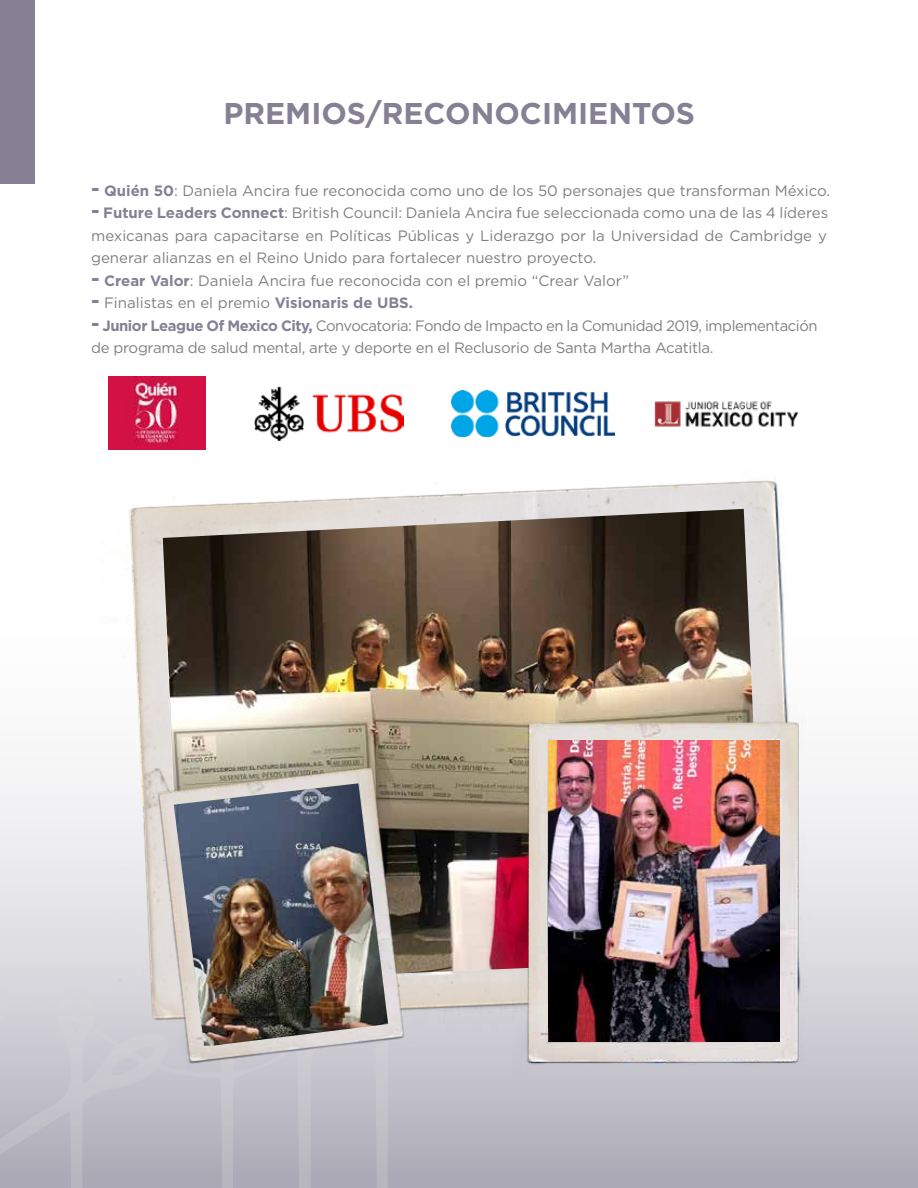
<style>
.page{position:relative;width:918px;height:1188px;background:#fff}
.page>*{position:absolute;margin:0;border:0;box-sizing:border-box;transform-origin:0 0}
.t1{font:700 30px "Gotham";color:#858094}
.t2{font:15px/22.5px "Gotham";letter-spacing:-.01em;color:#808080;text-align:justify}
.t3{font:15px/22.5px "Gotham";letter-spacing:-.03em;color:#808080}
.s1{font-weight:700;font-size:21px;color:#858094}
.s2{font-weight:700;color:#858094}
</style>
<div class="page">
<div style="left:0;top:553px;width:918px;height:635px;background:linear-gradient(to bottom,#fff,#b7b6c0)"></div>
<svg style="left:0;top:977px;width:171px;height:211px;background:#bab9c2"></svg>
<svg style="left:284px;top:1086px;width:41px;height:102px;background:#b8b6c0"></svg>
<svg style="left:207px;top:1086px;width:42px;height:102px;background:#b8b6c0"></svg>
<svg style="left:361px;top:1086px;width:39px;height:102px;background:#b8b6c0"></svg>
<svg style="left:32px;top:925px;width:104px;height:160px;background:#d2d1d7"></svg>
<div style="left:0;top:0;width:34px;height:183px;background:#858094"></div>
<img style="left:78px;top:439px;width:775px;height:631px">
<img style="left:163px;top:509px;width:601px;height:474px">
<img style="left:136px;top:744px;width:288px;height:342px">
<img style="left:503px;top:695px;width:315px;height:394px">
<img style="left:548px;top:741px;width:232px;height:301px">
<img style="left:174px;top:783px;width:214px;height:263px">
<img style="left:654px;top:401px;width:145px;height:26px">
<img style="left:451px;top:390px;width:164px;height:47px">
<img style="left:255px;top:386px;width:149px;height:55px">
<img style="left:109px;top:377px;width:97px;height:73px">
<h1 class="t1" style="left:223px;top:96px;width:473px">PREMIOS/RECONOCIMIENTOS</h1>
<p class="t2" style="left:91px;top:179px;width:741px"><span class="s1">-</span> <span class="s2">Quién 50</span>: Daniela Ancira fue reconocida como uno de los 50 personajes que transforman México.</p>
<p class="t2" style="left:91px;top:201px;width:739px"><span class="s1">-</span> <span class="s2">Future Leaders Connect</span>: British Council: Daniela Ancira fue seleccionada como una de las 4 líderes mexicanas para capacitarse en Políticas Públicas y Liderazgo por la Universidad de Cambridge y generar alianzas en el Reino Unido para fortalecer nuestro proyecto.</p>
<p class="t2" style="left:91px;top:269px;width:540px"><span class="s1">-</span> <span class="s2">Crear Valor</span>: Daniela Ancira fue reconocida con el premio “Crear Valor”</p>
<p class="t2" style="left:91px;top:291px;width:324px"><span class="s1">-</span> Finalistas en el premio <span class="s2">Visionaris de UBS.</span></p>
<p class="t3" style="left:91px;top:314px;width:728px"><span class="s1">-</span> <span class="s2">Junior League Of Mexico City,</span> Convocatoria: Fondo de Impacto en la Comunidad 2019, implementación de programa de salud mental, arte y deporte en el Reclusorio de Santa Martha Acatitla.</p>
</div>
